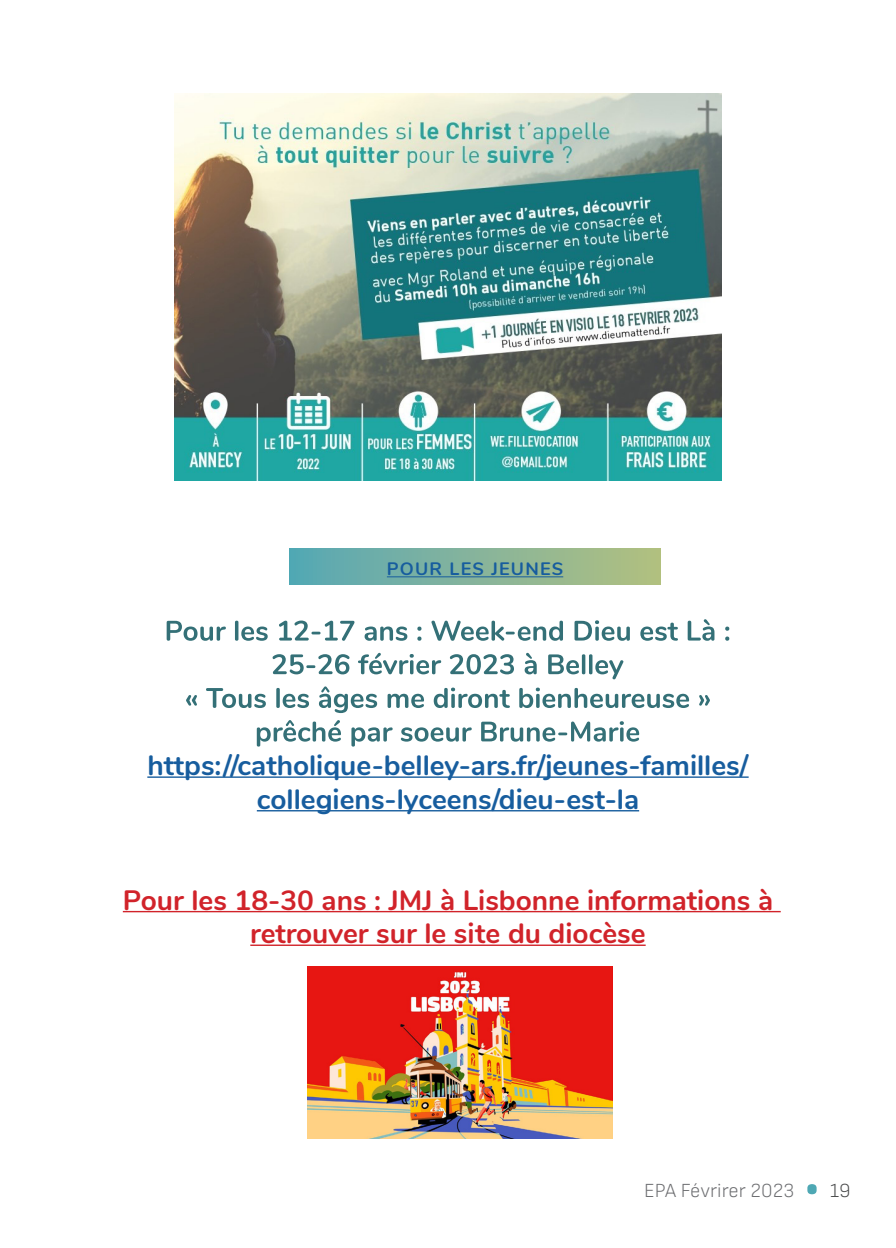
<style>
.page{position:relative;width:896px;height:1248px;background:#fff}
.page>*{position:absolute;margin:0;border:0;box-sizing:border-box;transform-origin:0 0}
.Intertitre_orange{font:700 28px/33.6px "Nunito";color:#175d9e;text-align:center}
.Intertitre_orange-2{font:700 28px/33.6px "Nunito";color:#d1232a;text-align:center}
.t1{font:300 20px "Sofia Sans";color:#6c6d70}
.t2{font:700 18px "Nunito";letter-spacing:.07em;color:#175d9e}
.s1{font-size:72px;color:#4ea8b4}
.s2{color:#4b4c4d}
</style>
<div class="page">
<img style="left:307px;top:966px;width:306px;height:172px">
<img style="left:175px;top:93px;width:546px;height:387px">
<hr style="left:147px;top:776px;width:601px;height:1px;background:#175d9e">
<hr style="left:257px;top:810px;width:382px;height:1px;background:#175d9e">
<hr style="left:123px;top:910px;width:658px;height:2px;background:#d1232a">
<hr style="left:250px;top:944px;width:396px;height:1px;background:#d1232a">
<svg style="left:167px;top:619px;width:562px;height:21px"></svg>
<svg style="left:273px;top:652px;width:350px;height:27px"></svg>
<svg style="left:186px;top:686px;width:524px;height:27px"></svg>
<svg style="left:257px;top:720px;width:382px;height:26px"></svg>
<div style="left:289px;top:548px;width:372px;height:36px;background:linear-gradient(to right,#56a8b5,#b3c080)"></div>
<hr style="left:387px;top:576px;width:176px;height:1px;background:#175d9e">
<p class="t2" style="left:387px;top:556px;width:178px">POUR LES JEUNES</p>
<p class="Intertitre_orange" style="left:147px;top:746px;width:603px">https://catholique-belley-ars.fr/jeunes-familles/ collegiens-lyceens/dieu-est-la</p>
<p class="Intertitre_orange-2" style="left:123px;top:881px;width:652px">Pour les 18-30 ans : JMJ à Lisbonne informations à retrouver sur le site du diocèse</p>
<p class="t1" style="left:644px;top:1178px;width:208px">EPA Févrirer 2023 <span class="s1">•</span> <span class="s2">19</span></p>
</div>
